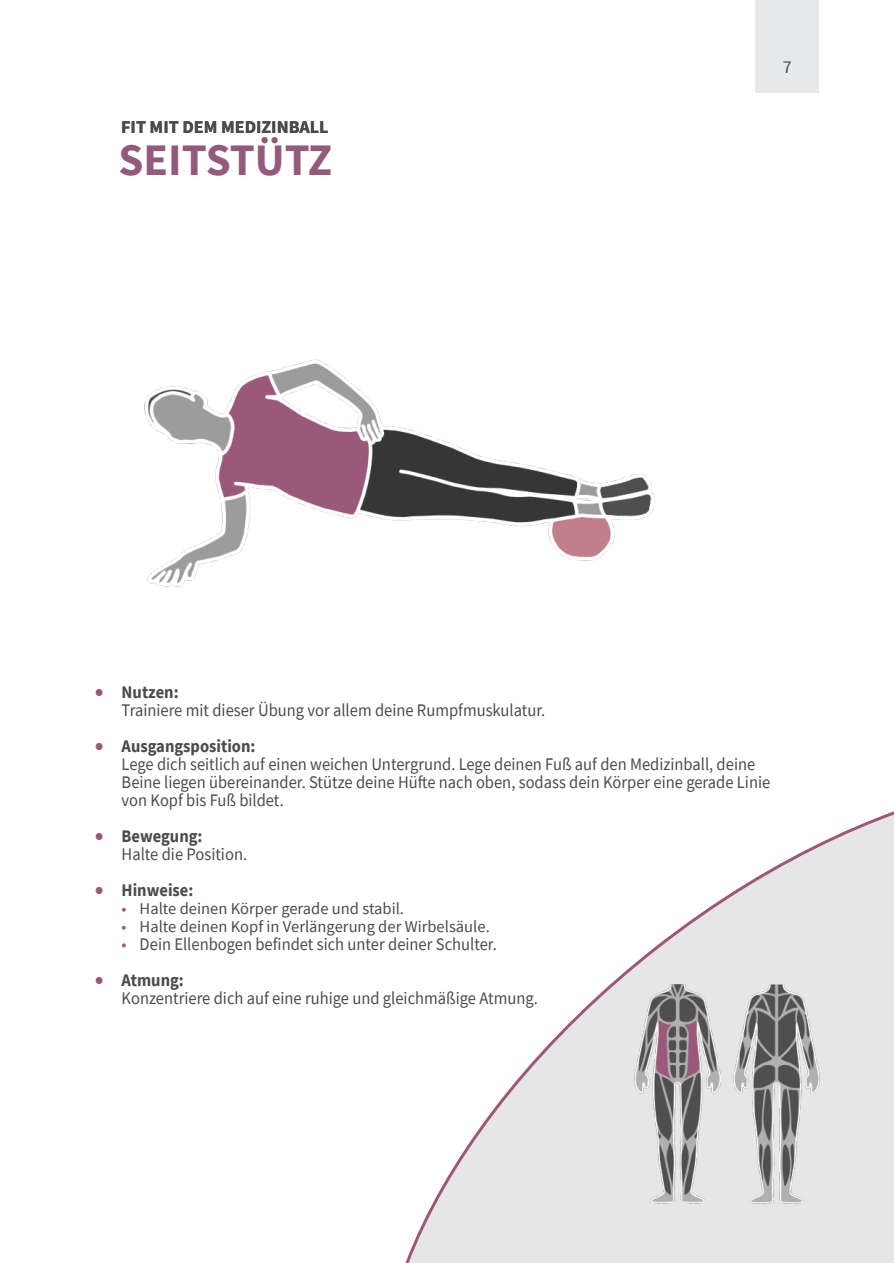
<style>
.page{position:relative;width:894px;height:1263px;background:#fff}
.page>*{position:absolute;margin:0;border:0;box-sizing:border-box;transform-origin:0 0}
.t1{font:700 45px "Source Sans Pro";color:#945a7b}
.t2{font:700 18px "Source Sans Pro";color:#4b4b4b}
.t3{font:18px "Source Sans Pro";color:#4b4b4b}
.t4{font:17.7px/18px "Source Sans Pro";color:#4b4b4b;scale:.93 1}
.t5{font:700 17.7px "Source Sans Pro";color:#4b4b4b;scale:.93 1}
.t6{font:16.5px "Source Sans Pro";color:#4b4b4b}
.s1{font-family:"Lucida Grande";font-weight:700;color:#9b587b}
.s2{font-weight:700}
.s3{font-family:"Lucida Grande";color:#9b587b}
.s4{color:#9b587b}
</style>
<div class="page">
<svg style="left:405px;top:811px;width:488px;height:452px"></svg>
<img style="left:597px;top:962px;width:296px;height:259px">
<img style="left:144px;top:47px;width:678px;height:846px">
<div style="left:755px;top:0;width:63px;height:92px;background:#e7e8e9"></div>
<p class="t2" style="left:121px;top:114px;width:209px">FIT MIT DEM MEDIZINBALL</p>
<h1 class="t1" style="left:118px;top:129px;width:215px">SEITSTÜTZ</h1>
<p class="t3" style="left:782px;top:56px;width:10px">7</p>
<p class="t4" style="left:122px;top:683px;width:457px;text-indent:-27px"><span class="s1">●</span> <span class="s2">Nutzen:<br></span>Trainiere mit dieser Übung vor allem deine Rumpfmuskulatur.</p>
<p class="t4" style="left:122px;top:737px;width:698px;text-indent:-27px"><span class="s1">●</span> <span class="s2">Ausgangsposition:<br></span>Lege dich seitlich auf einen weichen Untergrund. Lege deinen Fuß auf den Medizinball, deine Beine liegen übereinander. Stütze deine Hüfte nach oben, sodass dein Körper eine gerade Linie von Kopf bis Fuß bildet.</p>
<p class="t4" style="left:122px;top:827px;width:136px;text-indent:-27px"><span class="s1">●</span> <span class="s2">Bewegung:<br></span>Halte die Position.</p>
<p class="t5" style="left:95px;top:878px;width:108px"><span class="s3">●</span> Hinweise:</p>
<p class="t6" style="left:122px;top:898px;width:284px"><span class="s4">•</span> Halte deinen Körper gerade und stabil.</p>
<p class="t6" style="left:122px;top:916px;width:369px"><span class="s4">•</span> Halte deinen Kopf in Verlängerung der Wirbelsäule.</p>
<p class="t4" style="left:122px;top:935px;width:405px"><span class="s4">•</span> Dein Ellenbogen befindet sich unter deiner Schulter.</p>
<p class="t4" style="left:122px;top:971px;width:449px;text-indent:-27px"><span class="s1">●</span> <span class="s2">Atmung:<br></span>Konzentriere dich auf eine ruhige und gleichmäßige Atmung.</p>
</div>
